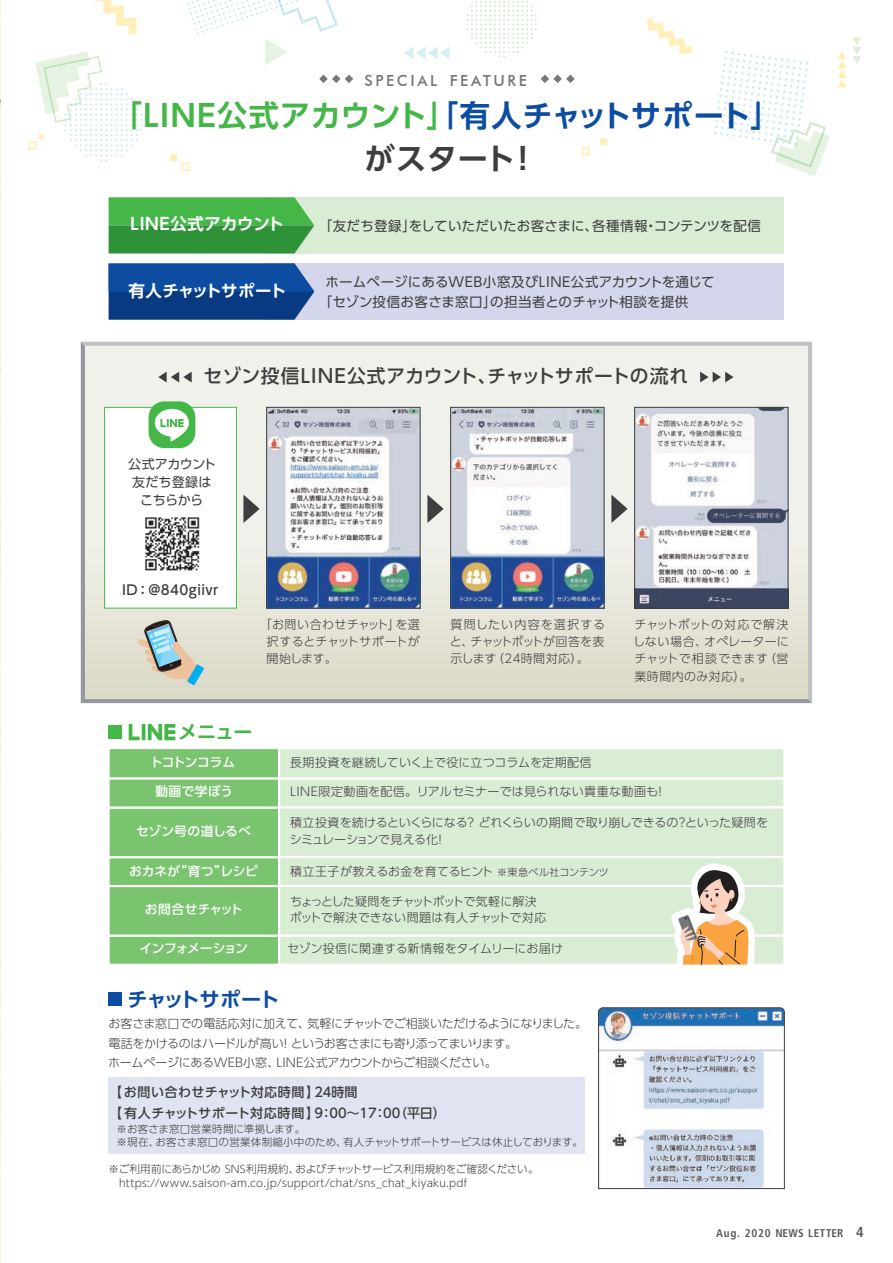
<style>
.page{position:relative;width:893px;height:1263px;background:#fff}
.page>*{position:absolute;margin:0;border:0;box-sizing:border-box;transform-origin:0 0}
.t1{font:700 30.15px/43.2px "UD Shin Go Pro De";letter-spacing:.025em;color:#45b749;text-align:center}
.t2{font:700 20.25px "UD Shin Go Pro De";letter-spacing:-.065em;color:#0d4da1}
.t3{font:700 18.9px "UD Shin Go Pro De";color:#45b749}
.t4{font:500 18.75px "UD Shin Go Pro";letter-spacing:.03em;color:#3e3e3f}
.t5{font:700 16.5px "UD Shin Go Pro De";letter-spacing:.025em;color:#fff}
.t6{font:700 16.5px "UD Shin Go Pro De";letter-spacing:-.025em;color:#fff}
.t7{font:500 15.3px "Futura BT";letter-spacing:.17em;color:#76787b}
.t8{font:13.5px/20.4px "UD Shin Go Pro";letter-spacing:.02em;color:#3e3e3f}
.t9{font:500 13.5px "UD Shin Go Pro";letter-spacing:.03em;color:#3e3e3f}
.t10{font:500 13.05px/21.1px "UD Shin Go Pro";color:#3e3e3f}
.t11{font:13.05px/17.9px "UD Shin Go Pro";letter-spacing:-.03em;color:#3e3e3f;text-align:center}
.t12{font:500 13.05px "UD Shin Go Pro";letter-spacing:.04em;color:#3e3e3f}
.t13{font:500 12.75px "UD Shin Go Pro";letter-spacing:-.015em;color:#fff}
.t14{font:500 12.75px "UD Shin Go Pro";letter-spacing:.005em;color:#fff}
.t15{font:500 12.75px "UD Shin Go Pro";letter-spacing:-.06em;color:#fff}
.t16{font:500 12.75px "UD Shin Go Pro";letter-spacing:.025em;color:#fff}
.t17{font:500 12.75px "UD Shin Go Pro";letter-spacing:-.05em;color:#fff}
.t18{font:300 12px/17.2px "UD Shin Go Pro";color:#3e3e3f;text-align:justify}
.t19{font:300 12px/19.5px "UD Shin Go Pro";letter-spacing:-.025em;color:#3e3e3f}
.t20{font:300 12px "UD Shin Go Pro";letter-spacing:.02em;color:#3e3e3f}
.t21{font:700 condensed 11.25px "Frutiger";letter-spacing:.04em;color:#57585a}
.t22{font:300 10.5px/13.6px "UD Shin Go Pro";letter-spacing:.015em;color:#3e3e3f}
.s1{color:#0d4da1}
.s2{color:#3e3e3f}
.s3{font-size:10.05px}
.s4{font-size:14.7px}
</style>
<div class="page">
<img style="left:0;top:0;width:1px;height:1263px">
<svg style="left:81px;top:342px;width:731px;height:361px;background:#acadaf"></svg>
<svg style="left:85px;top:346px;width:723px;height:353px;background:#e7e7dc"></svg>
<svg style="left:95px;top:0;width:42px;height:34px"></svg>
<svg style="left:404px;top:46px;width:46px;height:14px"></svg>
<svg style="left:852px;top:37px;width:9px;height:27px"></svg>
<svg style="left:838px;top:52px;width:8px;height:35px"></svg>
<div style="left:600px;top:138px;width:6px;height:7px;background:#fff0bb"></div>
<svg style="left:581px;top:147px;width:9px;height:8px"></svg>
<div style="left:170px;top:154px;width:7px;height:7px;background:#fff0bb"></div>
<svg style="left:181px;top:162px;width:9px;height:9px"></svg>
<svg style="left:466px;top:1px;width:71px;height:57px"></svg>
<svg style="left:28px;top:52px;width:115px;height:110px"></svg>
<svg style="left:646px;top:18px;width:184px;height:158px"></svg>
<svg style="left:187px;top:0;width:151px;height:65px"></svg>
<div style="left:109px;top:748px;width:170px;height:30px;background:#7ac470"></div>
<div style="left:108px;top:747px;width:172px;height:33px;border:2px solid #fff"></div>
<div style="left:279px;top:748px;width:505px;height:30px;background:#d9ecd4"></div>
<div style="left:278px;top:747px;width:507px;height:33px;border:2px solid #fff"></div>
<div style="left:109px;top:857px;width:170px;height:29px;background:#7ac470"></div>
<div style="left:109px;top:807px;width:170px;height:50px;background:#7ac470"></div>
<div style="left:108px;top:806px;width:172px;height:52px;border:2px solid #fff"></div>
<div style="left:109px;top:886px;width:170px;height:50px;background:#7ac470"></div>
<div style="left:108px;top:885px;width:172px;height:52px;border:2px solid #fff"></div>
<div style="left:109px;top:778px;width:170px;height:29px;background:#7ac470"></div>
<div style="left:108px;top:777px;width:172px;height:31px;border:2px solid #fff"></div>
<div style="left:109px;top:936px;width:170px;height:29px;background:#7ac470"></div>
<div style="left:108px;top:935px;width:172px;height:31px;border:2px solid #fff"></div>
<div style="left:279px;top:778px;width:505px;height:29px;background:#d9ecd4"></div>
<div style="left:278px;top:777px;width:507px;height:31px;border:2px solid #fff"></div>
<div style="left:279px;top:807px;width:505px;height:50px;background:#d9ecd4"></div>
<div style="left:278px;top:806px;width:507px;height:52px;border:2px solid #fff"></div>
<div style="left:279px;top:857px;width:505px;height:29px;background:#d9ecd4"></div>
<div style="left:278px;top:856px;width:507px;height:31px;border:2px solid #fff"></div>
<div style="left:279px;top:886px;width:505px;height:50px;background:#d9ecd4"></div>
<div style="left:278px;top:885px;width:507px;height:52px;border:2px solid #fff"></div>
<div style="left:279px;top:936px;width:505px;height:29px;background:#d9ecd4"></div>
<div style="left:278px;top:935px;width:507px;height:31px;border:2px solid #fff"></div>
<hr style="left:142px;top:724px;width:3px;height:16px;background:#45b749">
<svg style="left:129px;top:724px;width:11px;height:16px"></svg>
<svg style="left:148px;top:724px;width:27px;height:16px"></svg>
<div style="left:109px;top:725px;width:13px;height:14px;background:#45b749"></div>
<div style="left:109px;top:992px;width:13px;height:14px;background:#0d4da1"></div>
<div style="left:267px;top:264px;width:517px;height:56px;background:#d4d6eb"></div>
<div style="left:267px;top:197px;width:517px;height:56px;background:#d9ecd4"></div>
<svg style="left:109px;top:264px;width:205px;height:56px;background:#144a95"></svg>
<svg style="left:109px;top:197px;width:205px;height:56px;background:#43a849"></svg>
<img style="left:268px;top:409px;width:150px;height:197px">
<img style="left:452px;top:409px;width:150px;height:197px">
<img style="left:636px;top:409px;width:150px;height:197px">
<div style="left:105px;top:407px;width:131px;height:201px;background:#fff"></div>
<div style="left:104px;top:407px;width:133px;height:201px;border:1px solid #45b749"></div>
<img style="left:145px;top:517px;width:55px;height:54px">
<div style="left:149px;top:401px;width:46px;height:47px;background:#45b749;border-radius:16px"></div>
<svg style="left:155px;top:409px;width:34px;height:33px"></svg>
<svg style="left:243px;top:495px;width:17px;height:28px"></svg>
<svg style="left:427px;top:495px;width:17px;height:28px"></svg>
<svg style="left:611px;top:495px;width:17px;height:28px"></svg>
<svg style="left:700px;top:372px;width:33px;height:10px"></svg>
<svg style="left:158px;top:372px;width:34px;height:10px"></svg>
<svg style="left:670px;top:864px;width:86px;height:101px"></svg>
<svg style="left:137px;top:620px;width:67px;height:65px;background:#bac5bf"></svg>
<svg style="left:319px;top:75px;width:34px;height:8px"></svg>
<svg style="left:541px;top:75px;width:34px;height:8px"></svg>
<div style="left:266px;top:407px;width:154px;height:201px;border:1px solid #3e3e3f"></div>
<div style="left:450px;top:407px;width:154px;height:201px;border:1px solid #3e3e3f"></div>
<div style="left:634px;top:407px;width:154px;height:201px;border:1px solid #3e3e3f"></div>
<svg style="left:598px;top:1007px;width:187px;height:182px"></svg>
<div style="left:109px;top:1078px;width:476px;height:76px;background:#e0e4f2"></div>
<p class="t7" style="left:365px;top:71px;width:164px">SPECIAL FEATURE</p>
<h1 class="t1" style="left:112px;top:93px;width:670px">「LINE公式アカウント」<span class="s1">「有人チャットサポート」</span><span class="s2">がスタート！</span></h1>
<h3 class="t5" style="left:131px;top:211px;width:155px">LINE公式アカウント</h3>
<p class="t8" style="left:319px;top:216px;width:444px">「友だち登録」をしていただいたお客さまに、各種情報・コンテンツを配信</p>
<h3 class="t6" style="left:128px;top:277px;width:159px">有人チャットサポート</h3>
<p class="t8" style="left:319px;top:271px;width:398px;text-indent:7px">ホームページにあるWEB小窓及びLINE公式アカウントを通じて「セゾン投信お客さま窓口」の担当者とのチャット相談を提供</p>
<h3 class="t4" style="left:204px;top:361px;width:486px">セゾン投信LINE公式アカウント、チャットサポートの流れ</h3>
<p class="t11" style="left:128px;top:455px;width:89px">公式アカウント友だち登録はこちらから</p>
<p class="t9" style="left:122px;top:578px;width:98px">ID：@840giivr</p>
<p class="t18" style="left:267px;top:615px;width:155px;text-indent:-7px">「お問い合わせチャット」を選択するとチャットサポートが開始します。</p>
<p class="t18" style="left:450px;top:615px;width:157px">質問したい内容を選択すると、チャットボットが回答を表示します（24時間対応）。</p>
<p class="t18" style="left:633px;top:615px;width:157px">チャットボットの対応で解決しない場合、オペレーターにチャットで相談できます（営業時間内のみ対応）。</p>
<h3 class="t3" style="left:178px;top:717px;width:76px">メニュー</h3>
<p class="t17" style="left:150px;top:752px;width:87px">トコトンコラム</p>
<p class="t13" style="left:155px;top:781px;width:79px">動画で学ぼう</p>
<p class="t14" style="left:136px;top:820px;width:116px">セゾン号の道しるべ</p>
<p class="t13" style="left:129px;top:860px;width:130px">おカネが“育つ”レシピ</p>
<p class="t16" style="left:145px;top:899px;width:99px">お問合せチャット</p>
<p class="t15" style="left:139px;top:938px;width:110px">インフォメーション</p>
<p class="t18" style="left:290px;top:753px;width:303px">長期投資を継続していく上で役に立つコラムを定期配信</p>
<p class="t20" style="left:290px;top:782px;width:378px">LINE限定動画を配信。リアルセミナーでは見られない貴重な動画も！</p>
<p class="t18" style="left:290px;top:814px;width:480px;line-height:16.5px">積立投資を続けるといくらになる？ どれくらいの期間で取り崩しできるの？といった疑問をシミュレーションで見える化！</p>
<p class="t18" style="left:290px;top:862px;width:320px">積立王子が教えるお金を育てるヒント <span class="s3">※東急ベル社コンテンツ</span></p>
<p class="t18" style="left:290px;top:893px;width:258px;line-height:16.5px">ちょっとした疑問をチャットボットで気軽に解決ボットで解決できない問題は有人チャットで対応</p>
<p class="t18" style="left:287px;top:940px;width:277px">セゾン投信に関連する新情報をタイムリーにお届け</p>
<h2 class="t2" style="left:127px;top:983px;width:153px">チャットサポート</h2>
<p class="t19" style="left:108px;top:1013px;width:480px">お客さま窓口での電話応対に加えて、気軽にチャットでご相談いただけるようになりました。電話をかけるのはハードルが高い！というお客さまにも寄り添ってまいります。<br>ホームページにあるWEB小窓、LINE公式アカウントからご相談ください。</p>
<p class="t10" style="left:314px;top:1081px;width:133px;text-indent:-205px">【お問い合わせチャット対応時間】24時間<br>9：00～17：00（平日）</p>
<p class="t22" style="left:116px;top:1121px;width:468px">※お客さま窓口営業時間に準拠します。<br>※現在、お客さま窓口の営業体制縮小中のため、有人チャットサポートサービスは休止しております。</p>
<p class="t22" style="left:109px;top:1162px;width:431px">※ご利用前にあらかじめ SNS利用規約、およびチャットサービス利用規約をご確認ください。　https://www.saison-am.co.jp/support/chat/sns_chat_kiyaku.pdf</p>
<p class="t12" style="left:109px;top:1102px;width:212px">【有人チャットサポート対応時間】</p>
<p class="t21" style="left:716px;top:1226px;width:149px">Aug. 2020 NEWS LETTER <span class="s4">4</span></p>
</div>
